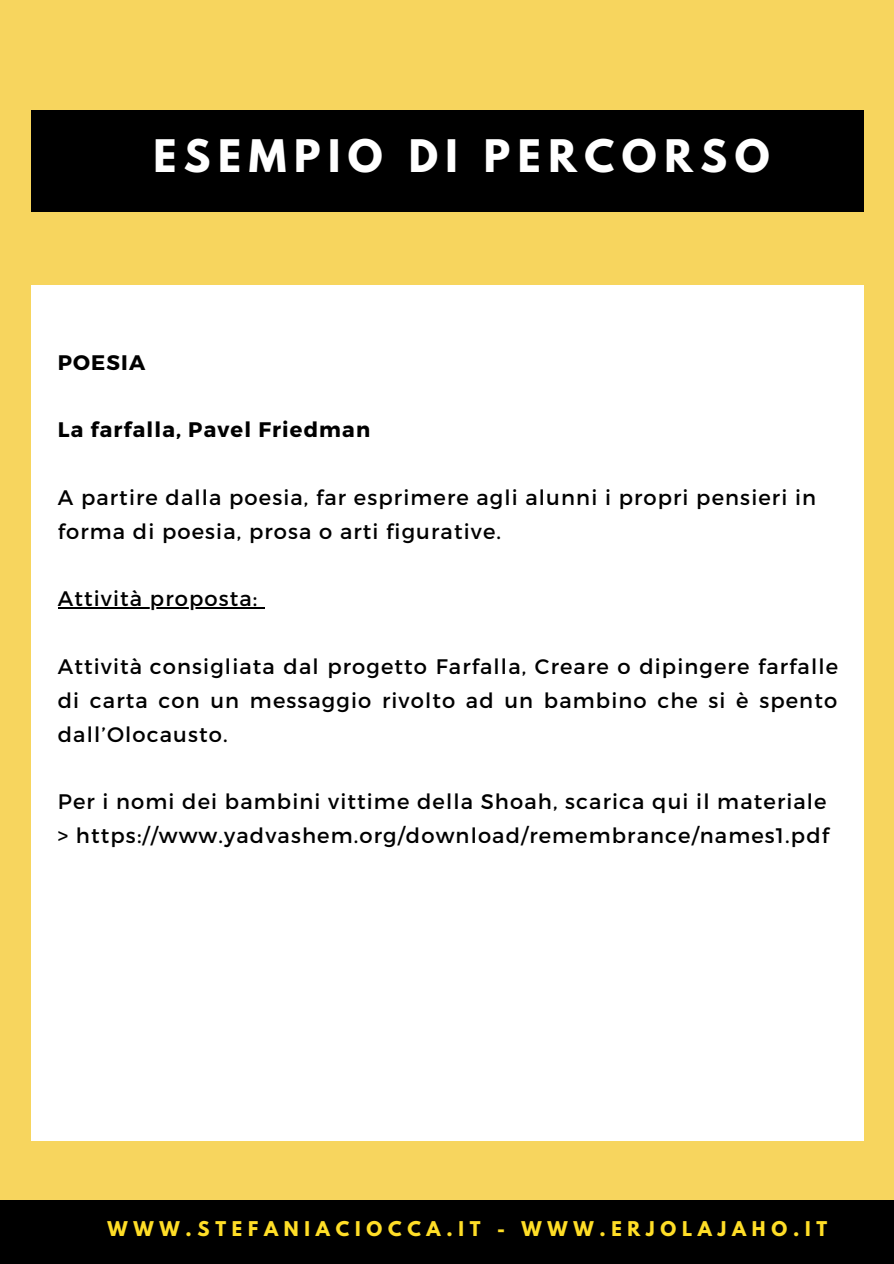
<style>
.page{position:relative;width:894px;height:1264px;background:#fff}
.page>*{position:absolute;margin:0;border:0;box-sizing:border-box;transform-origin:0 0}
.t1{font:700 39.75px "League Spartan";letter-spacing:.19em;color:#fff}
.t2{font:21px/33.8px "Montserrat";letter-spacing:.055em;color:#000}
.t3{font:700 21px "Montserrat";letter-spacing:.055em;color:#000}
.t4{font:700 18px "League Spartan";letter-spacing:.32em;color:#ffde27}
</style>
<div class="page">
<div style="left:0;top:0;width:893px;height:1263px;background:#f7d55e"></div>
<div style="left:31px;top:285px;width:832px;height:855px;background:#fff"></div>
<div style="left:31px;top:110px;width:832px;height:102px;background:#000"></div>
<hr style="left:58px;top:607px;width:200px;height:1px;background:#000">
<div style="left:0;top:1200px;width:893px;height:63px;background:#000"></div>
<h1 class="t1" style="left:153px;top:136px;width:617px">ESEMPIO DI PERCORSO</h1>
<p class="t3" style="left:58px;top:348px;width:89px">POESIA</p>
<p class="t3" style="left:58px;top:416px;width:314px">La farfalla, Pavel Friedman</p>
<p class="t2" style="left:58px;top:479px;width:759px">A partire dalla poesia, far esprimere agli alunni i propri pensieri in forma di poesia, prosa o arti figurative.</p>
<p class="t2" style="left:58px;top:581px;width:201px">Attività proposta:</p>
<p class="t2" style="left:58px;top:648px;width:781px;text-align:justify">Attività consigliata dal progetto Farfalla, Creare o dipingere farfalle di carta con un messaggio rivolto ad un bambino che si è spento dall’Olocausto.</p>
<p class="t2" style="left:58px;top:783px;width:772px">Per i nomi dei bambini vittime della Shoah, scarica qui il materiale &gt; https://www.yadvashem.org/download/remembrance/names1.pdf</p>
<p class="t4" style="left:108px;top:1219px;width:720px">WWW.STEFANIACIOCCA.IT - WWW.ERJOLAJAHO.IT</p>
</div>
